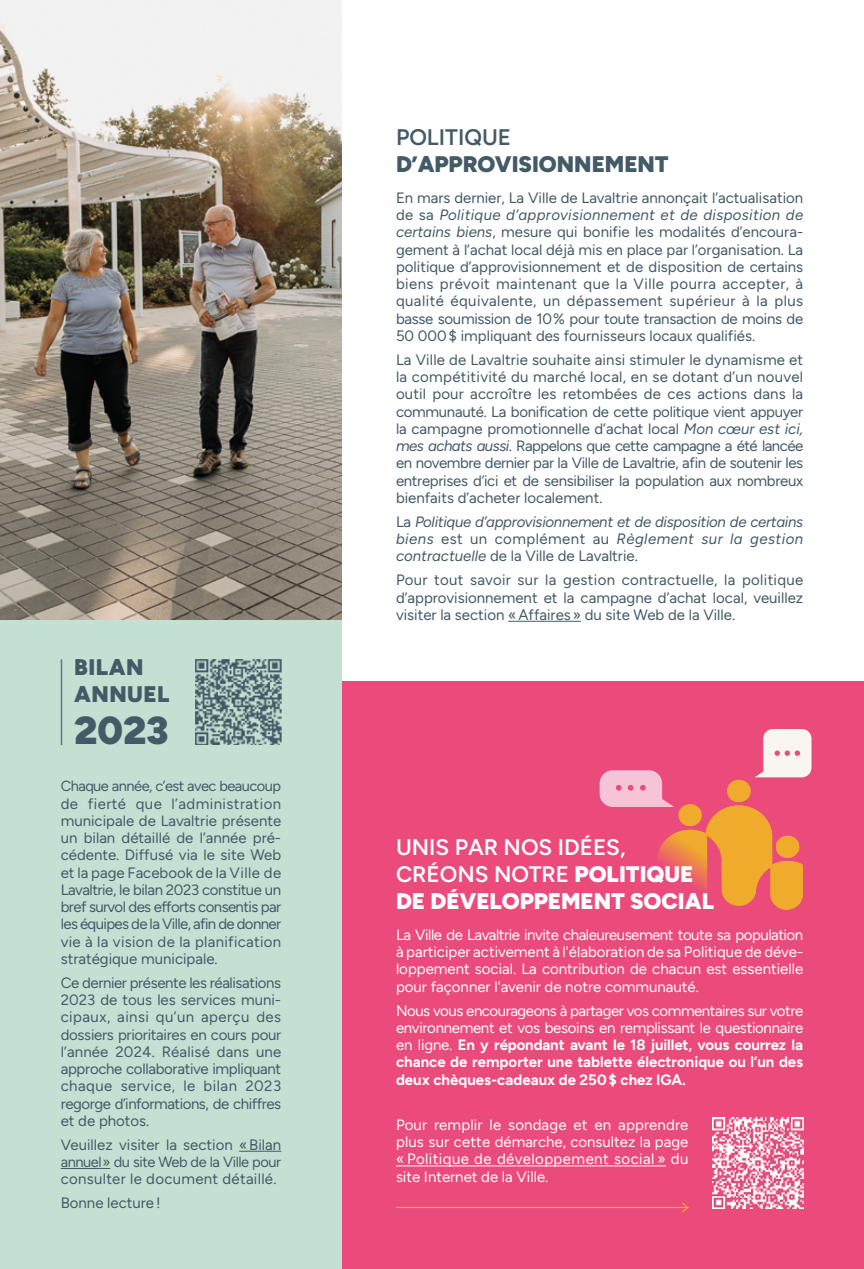
<style>
.page{position:relative;width:864px;height:1269px;background:#fff}
.page>*{position:absolute;margin:0;border:0;box-sizing:border-box;transform-origin:0 0}
.t1{font:900 39px "Figtree";color:#435a67}
.t2{font:900 22.5px/27px "Figtree";color:#fff}
.t3{font:900 22.5px "Figtree";color:#435a67}
.t4{font:900 22.5px/27px "Figtree";letter-spacing:.02em;color:#435a67}
.t5{font:600 22.5px "Figtree";color:#435a67}
.t6{font:15px/17.2px "Figtree";color:#435a67;text-align:justify}
.t7{font:15px/17.2px "Figtree";color:#fff;text-align:justify}
.t8{font:700 15px/17.2px "Figtree";color:#fff;text-align:justify}
.t9{font:italic 15px/17.2px "Figtree";letter-spacing:.03em;color:#435a67;text-align:justify}
.t10{font:15px/24px "Figtree";letter-spacing:.02em;color:#435a67}
.t11{font:14.7px "Figtree";letter-spacing:-.035em;color:#435a67}
.s1{font-style:italic}
.s2{font-style:normal}
.s3{font-weight:600}
.s4{font-weight:400}
</style>
<div class="page">
<div style="left:0;top:0;width:342px;height:1269px;background:#c2e1d3"></div>
<div style="left:342px;top:682px;width:522px;height:587px;background:#ea4b7b"></div>
<hr style="left:508px;top:621px;width:73px;height:1px;background:#435a67">
<hr style="left:239px;top:1151px;width:42px;height:1px;background:#435a67">
<hr style="left:61px;top:1168px;width:49px;height:1px;background:#435a67">
<img style="left:196px;top:659px;width:85px;height:86px">
<hr style="left:61px;top:659px;width:1px;height:86px;background:#657380">
<img style="left:713px;top:1118px;width:90px;height:90px">
<hr style="left:396px;top:1166px;width:270px;height:1px;background:#fff">
<hr style="left:396px;top:1207px;width:292px;height:1px;background:#f0ab2d">
<svg style="left:682px;top:1202px;width:7px;height:11px"></svg>
<svg style="left:600px;top:729px;width:212px;height:181px"></svg>
<img style="left:0;top:0;width:342px;height:620px">
<h2 class="t4" style="left:74px;top:654px;width:97px">BILAN<br>ANNUEL</h2>
<h1 class="t1" style="left:74px;top:708px;width:96px">2023</h1>
<p class="t11" style="left:61px;top:778px;width:222px">Chaque année, c’est avec beaucoup</p>
<p class="t6" style="left:61px;top:795px;width:222px">de fierté que l’administration municipale de Lavaltrie présente un bilan détaillé de l’année pré&shy;cédente. Diffusé via le site Web et la page Facebook de la Ville de Lavaltrie, le bilan 2023 constitue un bref survol des efforts consentis par les équipes de la Ville, afin de donner vie à la vision de la planification stratégique municipale.</p>
<p class="t6" style="left:61px;top:974px;width:222px">Ce dernier présente les réalisations 2023 de tous les services muni&shy;cipaux, ainsi qu’un aperçu des dossiers prioritaires en cours pour l’année 2024. Réalisé dans une approche collaborative impliquant chaque service, le bilan 2023 regorge d’informations, de chiffres et de photos.</p>
<p class="t6" style="left:61px;top:1136px;width:222px">Veuillez visiter la section «Bilan</p>
<p class="t11" style="left:61px;top:1154px;width:222px">annuel» du site Web de la Ville pour</p>
<p class="t10" style="left:61px;top:1167px;width:217px">consulter le document détaillé.<br>Bonne lecture!</p>
<h2 class="t5" style="left:396px;top:124px;width:117px">POLITIQUE</h2>
<h2 class="t3" style="left:396px;top:151px;width:274px">D’APPROVISIONNEMENT</h2>
<p class="t6" style="left:396px;top:189px;width:409px">En mars dernier, La Ville de Lavaltrie annonçait l’actualisation de sa <span class="s1">Politique d’approvisionnement et de disposition de certains biens</span>, mesure qui bonifie les modalités d’encoura&shy;gement à l’achat local déjà mis en place par l’organisation. La politique d’approvisionnement et de disposition de certains biens prévoit maintenant que la Ville pourra accepter, à qualité équivalente, un dépassement supérieur à la plus basse soumission de 10% pour toute transaction de moins de 50 000$ impliquant des fournisseurs locaux qualifiés.</p>
<p class="t6" style="left:396px;top:351px;width:409px">La Ville de Lavaltrie souhaite ainsi stimuler le dynamisme et la compétitivité du marché local, en se dotant d’un nouvel outil pour accroître les retombées de ces actions dans la communauté. La bonification de cette politique vient appuyer la campagne promotionnelle d’achat local <span class="s1">Mon cœur est ici, mes achats aussi</span>. Rappelons que cette campagne a été lancée en novembre dernier par la Ville de Lavaltrie, afin de soutenir les entreprises d’ici et de sensibiliser la population aux nombreux bienfaits d’acheter localement.</p>
<p class="t9" style="left:396px;top:513px;width:409px"><span class="s2">La</span> Politique d’approvisionnement et de disposition de certains biens <span class="s2">est un complément au</span> Règlement sur la gestion contractuelle <span class="s2">de la Ville de Lavaltrie.</span></p>
<p class="t6" style="left:396px;top:571px;width:409px">Pour tout savoir sur la gestion contractuelle, la politique d’approvisionnement et la campagne d’achat local, veuillez visiter la section «Affaires» du site Web de la Ville.</p>
<h2 class="t2" style="left:396px;top:834px;width:320px"><span class="s3">UNIS PAR NOS IDÉES,<br>CRÉONS NOTRE</span> POLITIQUE<br>DE DÉVELOPPEMENT SOCIAL</h2>
<p class="t7" style="left:396px;top:926px;width:409px">La Ville de Lavaltrie invite chaleureusement toute sa population à participer activement à l'élaboration de sa Politique de déve&shy;loppement social. La contribution de chacun est essentielle pour façonner l'avenir de notre communauté.</p>
<p class="t8" style="left:396px;top:1002px;width:409px"><span class="s4">Nous vous encourageons à partager vos commentaires sur votre environnement et vos besoins en remplissant le questionnaire en ligne.</span> En y répondant avant le 18 juillet, vous courrez la chance de remporter une tablette électronique ou l’un des deux chèques-cadeaux de 250$ chez IGA.</p>
<p class="t7" style="left:396px;top:1116px;width:294px">Pour remplir le sondage et en apprendre plus sur cette démarche, consultez la page « Politique de développement social » du site Internet de la Ville.</p>
</div>
